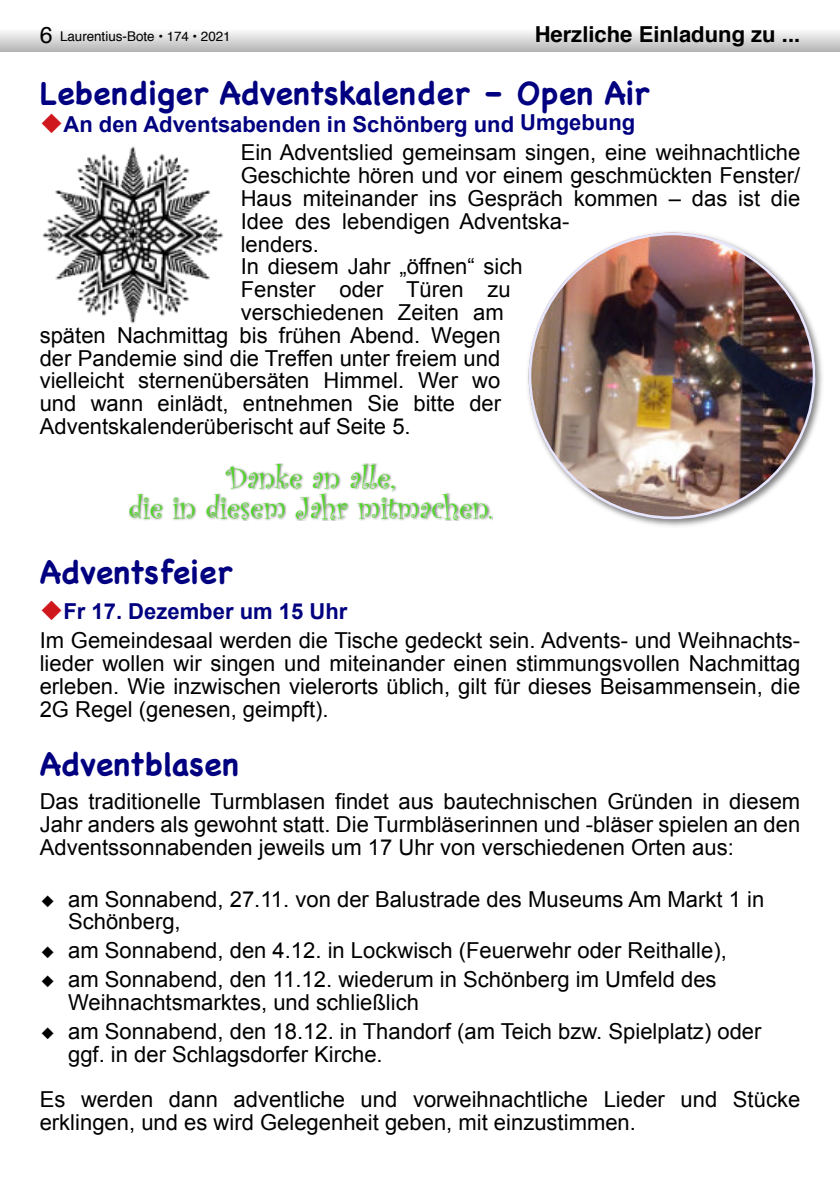
<style>
.page{position:relative;width:840px;height:1191px;background:#fff}
.page>*{position:absolute;margin:0;border:0;box-sizing:border-box;transform-origin:0 0}
.t1{font:700 32px "Chalkboard";color:#000080}
.t2{font:32px/30px "Curlz";color:#50d926;text-align:center}
.t3{font:22px/22.8px "Arial";color:#000}
.t4{font:700 22px "Helvetica";color:#000}
.t5{font:13.4px "Helvetica";letter-spacing:-.005em;color:#000}
.s1{font-size:23px}
.s2{color:#ce181e}
.s3{font-weight:700;color:#000080}
.s4{font-family:"Lucida Grande"}
</style>
<div class="page">
<div style="left:0;top:23px;width:839px;height:28px;background:linear-gradient(to bottom,#fff,#bcbcbc)"></div>
<svg style="left:839px;top:32px;width:1px;height:19px"></svg>
<img style="left:527px;top:231px;width:295px;height:296px">
<img style="left:528px;top:233px;width:287px;height:286px">
<img style="left:42px;top:146px;width:182px;height:178px">
<img style="left:130px;top:463px;width:362px;height:58px">
<p class="t5" style="left:40px;top:31px;width:192px"><span class="s1">6</span> Laurentius-Bote • 174 • 2021</p>
<p class="t4" style="left:534px;top:25px;width:267px">Herzliche Einladung zu ...</p>
<h1 class="t1" style="left:40px;top:72px;width:610px">Lebendiger Adventskalender – Open Air</h1>
<p class="t3" style="left:240px;top:111px;width:560px;line-height:28.8px;text-indent:-201px"><span class="s2">◆</span><span class="s3">An den Adventsabenden in Schönberg und Umgebung<br></span>Ein Adventslied gemeinsam singen, eine weihnachtliche</p>
<p class="t3" style="left:240px;top:166px;width:560px">Geschichte hören und vor einem geschmückten Fenster/</p>
<p class="t3" style="left:240px;top:189px;width:560px">Haus miteinander ins Gespräch kommen – das ist die</p>
<p class="t3" style="left:240px;top:212px;width:330px">Idee des lebendigen Adventska-</p>
<p class="t3" style="left:240px;top:234px;width:80px">lenders.</p>
<p class="t3" style="left:240px;top:257px;width:283px">In diesem Jahr „öffnen“ sich</p>
<p class="t3" style="left:240px;top:280px;width:271px">Fenster oder Türen zu</p>
<p class="t3" style="left:240px;top:303px;width:264px">verschiedenen Zeiten am</p>
<p class="t3" style="left:40px;top:326px;width:462px">späten Nachmittag bis frühen Abend. Wegen</p>
<p class="t3" style="left:40px;top:348px;width:462px">der Pandemie sind die Treffen unter freiem und</p>
<p class="t3" style="left:40px;top:371px;width:462px">vielleicht sternenübersäten Himmel. Wer wo</p>
<p class="t3" style="left:40px;top:394px;width:462px">und wann einlädt, entnehmen Sie bitte der</p>
<p class="t3" style="left:40px;top:417px;width:372px">Adventskalenderüberischt auf Seite 5.</p>
<h1 class="t2" style="left:128px;top:464px;width:365px">Danke an alle,<br>die in diesem Jahr mitmachen.</h1>
<h1 class="t1" style="left:40px;top:552px;width:194px">Adventsfeier</h1>
<p class="t3" style="left:40px;top:599px;width:761px;line-height:28.8px"><span class="s2">◆</span><span class="s3">Fr 17. Dezember um 15 Uhr<br></span>Im Gemeindesaal werden die Tische gedeckt sein. Advents- und Weihnachts-</p>
<p class="t3" style="left:40px;top:654px;width:761px;text-align:justify">lieder wollen wir singen und miteinander einen stimmungsvollen Nachmittag erleben. Wie inzwischen vielerorts üblich, gilt für dieses Beisammensein, die 2G Regel (genesen, geimpft).</p>
<h1 class="t1" style="left:40px;top:743px;width:200px">Adventblasen</h1>
<p class="t3" style="left:40px;top:792px;width:761px;text-align:justify">Das traditionelle Turmblasen findet aus bautechnischen Gründen in diesem Jahr anders als gewohnt statt. Die Turmbläserinnen und -bläser spielen an den Adventssonnabenden jeweils um 17 Uhr von verschiedenen Orten aus:</p>
<p class="t3" style="left:68px;top:889px;width:697px;text-indent:-28px"><span class="s4">◆</span> am Sonnabend, 27.11. von der Balustrade des Museums Am Markt 1 in<br>Schönberg,</p>
<p class="t3" style="left:40px;top:941px;width:688px"><span class="s4">◆</span> am Sonnabend, den 4.12. in Lockwisch (Feuerwehr oder Reithalle),</p>
<p class="t3" style="left:68px;top:970px;width:649px;text-indent:-28px"><span class="s4">◆</span> am Sonnabend, den 11.12. wiederum in Schönberg im Umfeld des<br>Weihnachtsmarktes, und schließlich</p>
<p class="t3" style="left:68px;top:1021px;width:694px;text-indent:-28px"><span class="s4">◆</span> am Sonnabend, den 18.12. in Thandorf (am Teich bzw. Spielplatz) oder ggf. in der Schlagsdorfer Kirche.</p>
<p class="t3" style="left:40px;top:1090px;width:761px">Es werden dann adventliche und vorweihnachtliche Lieder und Stücke erklingen, und es wird Gelegenheit geben, mit einzustimmen.</p>
</div>
